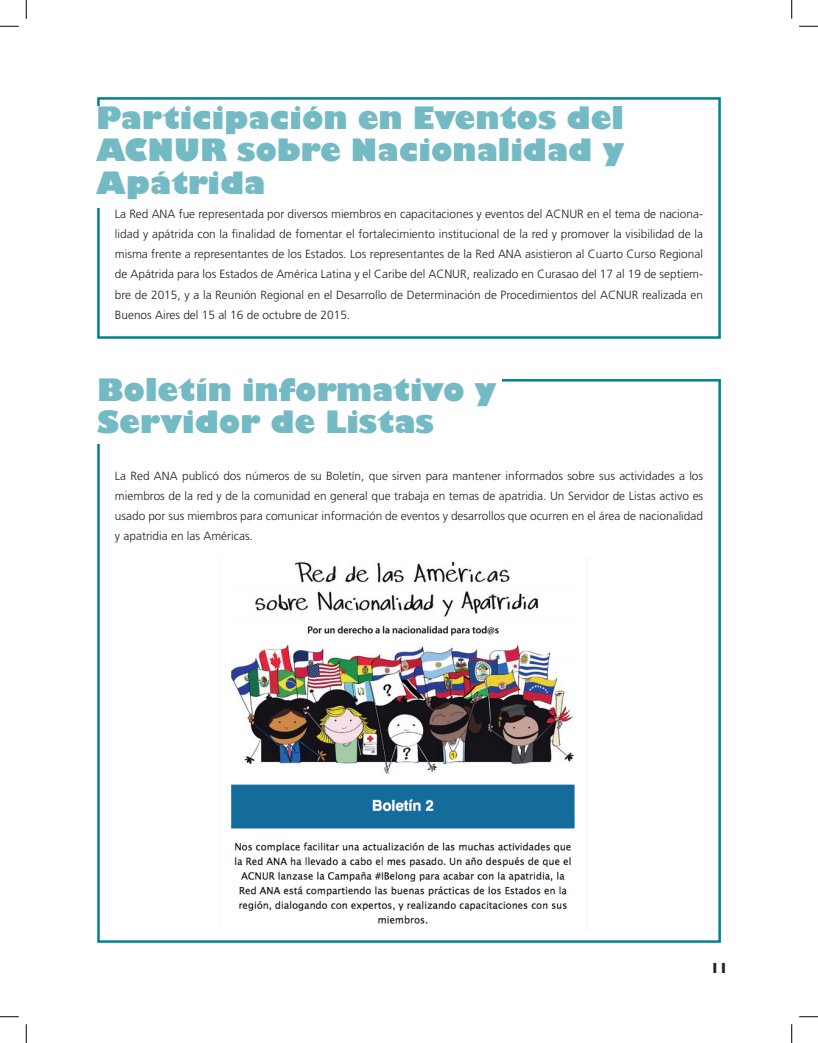
<style>
.page{position:relative;width:818px;height:1043px;background:#fff}
.page>*{position:absolute;margin:0;border:0;box-sizing:border-box;transform-origin:0 0}
.t1{font:800 30px/32.5px "Gill Sans";color:#74bac4;text-align:justify}
.t2{font:700 15px "Gill Sans";color:#231f20}
.t3{font:300 11.88px/20.1px "Frutiger";color:#231f20;text-align:justify}
</style>
<div class="page">
<div style="left:97px;top:97px;width:623px;height:242px;border:2px solid #00828f"></div>
<div style="left:96px;top:106px;width:576px;height:101px;background:#fff"></div>
<img style="left:231px;top:561px;width:344px;height:363px">
<svg style="left:0;top:25px;width:19px;height:2px"></svg>
<svg style="left:799px;top:25px;width:19px;height:2px"></svg>
<svg style="left:0;top:1016px;width:19px;height:1px"></svg>
<svg style="left:799px;top:1016px;width:19px;height:1px"></svg>
<svg style="left:25px;top:0;width:2px;height:19px"></svg>
<svg style="left:25px;top:1024px;width:2px;height:18px"></svg>
<svg style="left:791px;top:0;width:1px;height:19px"></svg>
<svg style="left:791px;top:1024px;width:1px;height:18px"></svg>
<h1 class="t1" style="left:96px;top:104px;width:529px">Participación en Eventos del ACNUR sobre Nacionalidad y Apátrida</h1>
<p class="t3" style="left:115px;top:204px;width:589px">La Red ANA fue representada por diversos miembros en capacitaciones y eventos del ACNUR en el tema de naciona&shy;lidad y apátrida con la finalidad de fomentar el fortalecimiento institucional de la red y promover la visibilidad de la misma frente a representantes de los Estados. Los representantes de la Red ANA asistieron al Cuarto Curso Regional de Apátrida para los Estados de América Latina y el Caribe del ACNUR, realizado en Curasao del 17 al 19 de septiem&shy;bre de 2015, y a la Reunión Regional en el Desarrollo de Determinación de Procedimientos del ACNUR realizada en Buenos Aires del 15 al 16 de octubre de 2015.</p>
<h1 class="t1" style="left:97px;top:376px;width:401px">Boletín informativo y<br>Servidor de Listas</h1>
<p class="t3" style="left:115px;top:466px;width:589px">La Red ANA publicó dos números de su Boletín, que sirven para mantener informados sobre sus actividades a los miembros de la red y de la comunidad en general que trabaja en temas de apatridia. Un Servidor de Listas activo es usado por sus miembros para comunicar información de eventos y desarrollos que ocurren en el área de nacionalidad y apatridia en las Américas.</p>
<p class="t2" style="left:710px;top:955px;width:19px">11</p>
</div>
